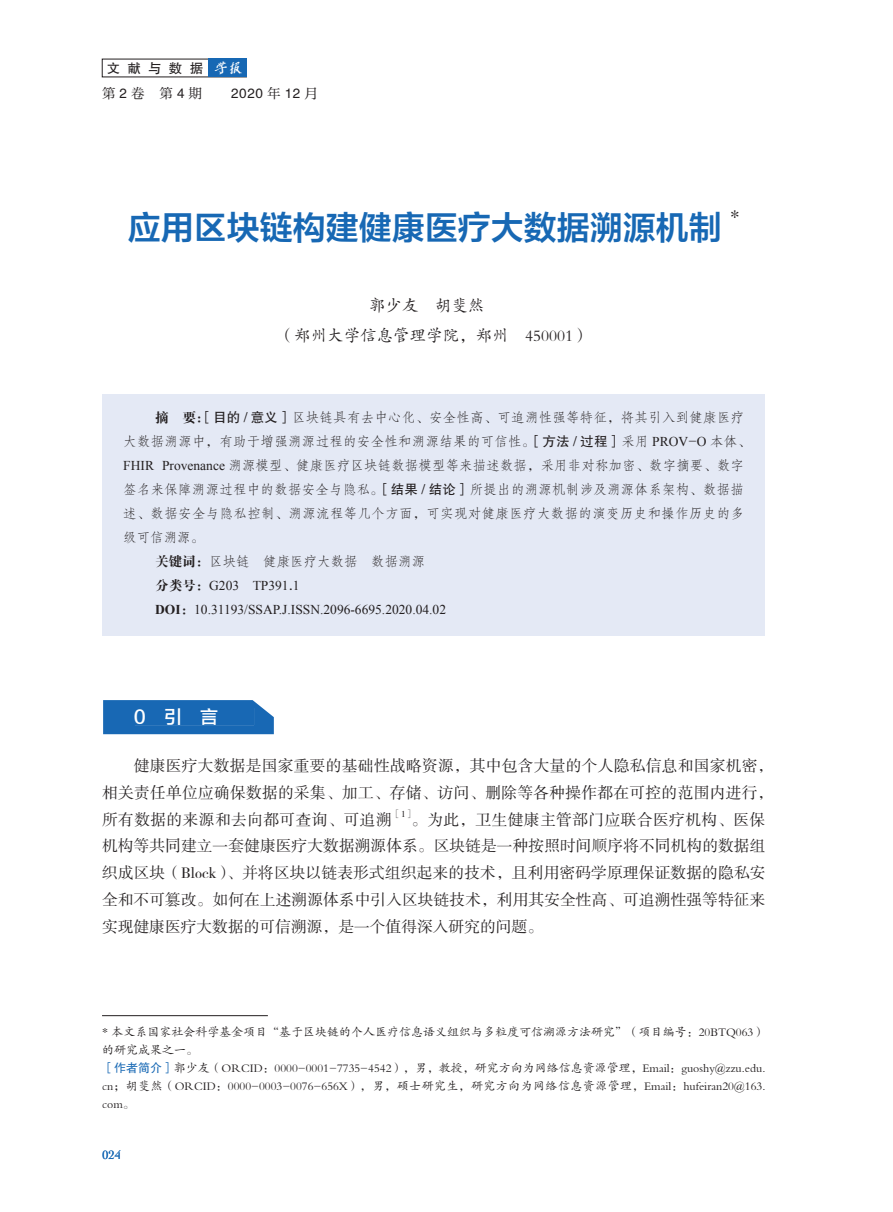
<style>
.page{position:relative;width:893px;height:1212px;background:#fff}
.page>*{position:absolute;margin:0;border:0;box-sizing:border-box;transform-origin:0 0}
.t1{font:33px "FZLTZCHK GBK1 0";color:#1768b4}
.t2{font:19.2px "FZSSK GBK1 0";color:#231f20}
.t3{font:18px "FZLTZHK GBK1 0";color:#fff}
.t4{font:16.5px/29.4px "FZKTK GBK1 0";color:#231f20}
.t5{font:15.75px/26.7px "FZSSK GBK1 0";letter-spacing:.01em;color:#231f20;text-align:justify}
.t6{font:13.5px "FZFSK GBK1 0";letter-spacing:.015em;color:#231f20}
.t7{font:13.5px/24px "Times New Roman";color:#231f20}
.t8{font:13.5px "FZHTK GBK1 0";letter-spacing:.295em;color:#231f20}
.t9{font:13.5px "FZXIYSK GBK1 0";color:#231f20}
.t10{font:12.75px "Cochin";color:#1768b4}
.t11{font:12px/18px "FZKTK GBK1 0";color:#231f20}
.t12{font:9.15px "FZSSK GBK1 0";color:#231f20}
.s1{font-family:"Cai Yun Han Mao Bi Xing jian";color:#fff}
.s2{font-family:"FZHTK GBK1 0"}
.s3{font-family:"FZXIYSK GBK1 0"}
.s4{font-family:"FZDBSK GBK1 0"}
.s5{font-family:"Times New Roman"}
.s6{font-family:"FZFSK GBK1 0"}
.s7{font-weight:700}
.s8{font-family:"FZSSK GBK1 0"}
.s9{font-family:"FZHTK GBK1 0";color:#1768b4}
</style>
<div class="page">
<div style="left:208px;top:59px;width:39px;height:18px;background:#1768b4"></div>
<div style="left:102px;top:394px;width:663px;height:242px;background:#e4e9f5"></div>
<hr style="left:102px;top:1015px;width:166px;height:1px;background:#231f20">
<svg style="left:103px;top:700px;width:171px;height:34px;background:#2570b8"></svg>
<div style="left:135px;top:708px;width:119px;height:17px;background:#1868b4"></div>
<p class="t8" style="left:107px;top:61px;width:137px">文献与数据 <span class="s1">学报</span></p>
<p class="t9" style="left:102px;top:85px;width:102px">第<span class="s2">2</span>卷 第<span class="s2">4</span>期</p>
<p class="t8" style="left:231px;top:86px;width:88px">2020 <span class="s3">年</span> 12 <span class="s3">月</span></p>
<h1 class="t1" style="left:128px;top:210px;width:595px">应用区块链构建健康医疗大数据溯源机制</h1>
<p class="t2" style="left:730px;top:207px;width:11px">*</p>
<p class="t4" style="left:278px;top:291px;width:313px;text-indent:91px">郭少友 胡斐然<br>（郑州大学信息管理学院，郑州 450001）</p>
<p class="t6" style="left:155px;top:410px;width:591px"><span class="s4">摘 要：</span><span class="s2">［目的 / 意义］</span>区块链具有去中心化、安全性高、可追溯性强等特征，将其引入到健康医疗</p>
<p class="t6" style="left:123px;top:434px;width:629px">大数据溯源中，有助于增强溯源过程的安全性和溯源结果的可信性。<span class="s2">［方法 / 过程］</span>采用 <span class="s5">PROV</span>-<span class="s5">O</span> 本体、</p>
<p class="t6" style="left:123px;top:458px;width:622px"><span class="s5">FHIR Provenance</span> 溯源模型、健康医疗区块链数据模型等来描述数据，采用非对称加密、数字摘要、数字</p>
<p class="t6" style="left:123px;top:482px;width:622px">签名来保障溯源过程中的数据安全与隐私。<span class="s2">［结果 / 结论］</span>所提出的溯源机制涉及溯源体系架构、数据描</p>
<p class="t6" style="left:123px;top:506px;width:622px">述、数据安全与隐私控制、溯源流程等几个方面，可实现对健康医疗大数据的演变历史和操作历史的多</p>
<p class="t6" style="left:123px;top:530px;width:82px">级可信溯源。</p>
<p class="t6" style="left:155px;top:554px;width:272px"><span class="s4">关键词：</span>区块链 健康医疗大数据 数据溯源</p>
<p class="t7" style="left:155px;top:573px;width:292px"><span class="s4">分类号：</span>G203 TP391<span class="s6">.</span>1<br><span class="s7">DOI</span><span class="s4">：</span>10.31193/SSAP.J.ISSN.2096-6695.2020.04.02</p>
<p class="t3" style="left:134px;top:707px;width:86px">0 引 言</p>
<p class="t5" style="left:102px;top:753px;width:673px;text-indent:32px">健康医疗大数据是国家重要的基础性战略资源，其中包含大量的个人隐私信息和国家机密，相关责任单位应确保数据的采集、加工、存储、访问、删除等各种操作都在可控的范围内进行，所有数据的来源和去向都可查询、可追溯</p>
<p class="t12" style="left:392px;top:809px;width:24px">［1］</p>
<p class="t5" style="left:102px;top:807px;width:665px;text-indent:309px">。为此，卫生健康主管部门应联合医疗机构、医保机构等共同建立一套健康医疗大数据溯源体系。区块链是一种按照时间顺序将不同机构的数据组织成区块（Block）、并将区块以链表形式组织起来的技术，且利用密码学原理保证数据的隐私安全和不可篡改。如何在上述溯源体系中引入区块链技术，利用其安全性高、可追溯性强等特征来实现健康医疗大数据的可信溯源，是一个值得深入研究的问题。</p>
<p class="t11" style="left:102px;top:1023px;width:665px"><span class="s8">*</span> 本文系国家社会科学基金项目“基于区块链的个人医疗信息语义组织与多粒度可信溯源方法研究”（项目编号：20BTQ063）的研究成果之一。<br><span class="s9">［作者简介］</span>郭少友（ORCID：0000-0001-7735-4542），男，教授，研究方向为网络信息资源管理，Email：guoshy@zzu.edu. cn；胡斐然（ORCID：0000-0003-0076-656X），男，硕士研究生，研究方向为网络信息资源管理，Email：hufeiran20@163. com。</p>
<p class="t10" style="left:102px;top:1146px;width:21px">024</p>
</div>
